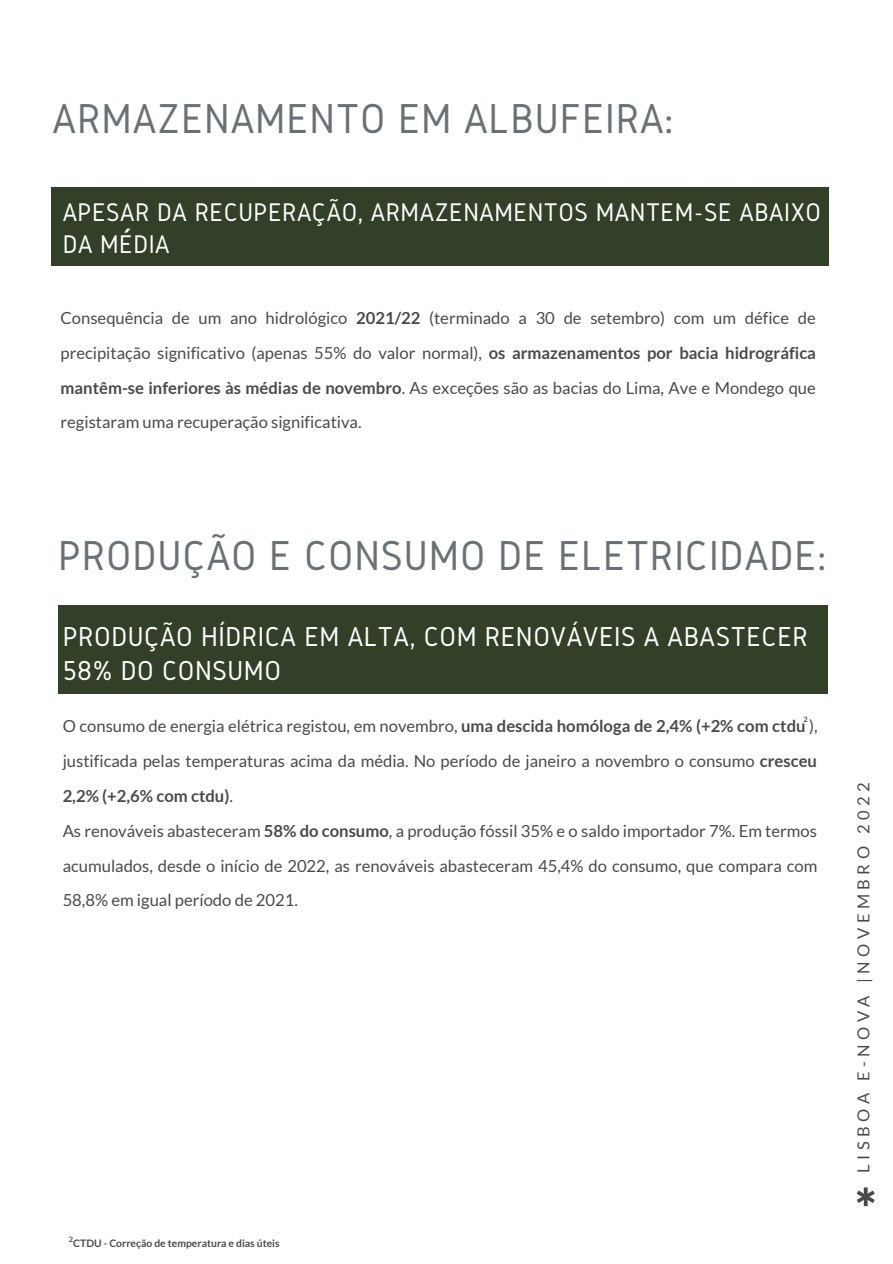
<style>
.page{position:relative;width:893px;height:1264px;background:#fff}
.page>*{position:absolute;margin:0;border:0;box-sizing:border-box;transform-origin:0 0}
.t1{font:900 52.95px "Lato Latin";color:#4a4a4a}
.t2{font:43.5px "Gidole";letter-spacing:.02em;color:#6a7176}
.t3{font:28.5px/33.8px "Gidole";letter-spacing:.02em;color:#fff}
.t4{font:26.55px/31.5px "Gidole";letter-spacing:.02em;color:#fff}
.t5{font:16.65px/34.8px "Lato";color:#4a4a4a}
.t6{font:16.5px "Lato";letter-spacing:.27em;color:#4a4a4a}
.t7{font:700 10.35px "Lato";color:#4a4a4a}
.t8{font:700 7.5px "Lato";color:#4a4a4a}
.s1{font-weight:700}
</style>
<div class="page">
<div style="left:58px;top:605px;width:769px;height:89px;background:#324028"></div>
<div style="left:52px;top:187px;width:776px;height:79px;background:#324028"></div>
<svg style="left:124px;top:228px;width:7px;height:5px"></svg>
<h2 class="t2" style="left:53px;top:94px;width:622px">ARMAZENAMENTO EM ALBUFEIRA:</h2>
<h3 class="t4" style="left:63px;top:196px;width:759px">APESAR DA RECUPERAÇÃO, ARMAZENAMENTOS MANTÉM-SE ABAIXO<br>DA MÉDIA</h3>
<p class="t5" style="left:61px;top:300px;width:756px;text-align:justify">Consequência de um ano hidrológico <span class="s1">2021/22</span> (terminado a 30 de setembro) com um défice de precipitação significativo (apenas 55% do valor normal), <span class="s1">os armazenamentos por bacia hidrográfica mantêm-se inferiores às médias de novembro</span>. As exceções são as bacias do Lima, Ave e Mondego que registaram uma recuperação significativa.</p>
<h2 class="t2" style="left:58px;top:531px;width:769px">PRODUÇÃO E CONSUMO DE ELETRICIDADE:</h2>
<h3 class="t3" style="left:63px;top:619px;width:746px">PRODUÇÃO HÍDRICA EM ALTA, COM RENOVÁVEIS A ABASTECER<br>58% DO CONSUMO</h3>
<p class="t8" style="left:803px;top:714px;width:6px">2</p>
<p class="t5" style="left:63px;top:708px;width:756px">O consumo de energia elétrica registou, em novembro, <span class="s1">uma descida homóloga de 2,4% (+2% com ctdu</span> ), justificada pelas temperaturas acima da média. No período de janeiro a novembro o consumo <span class="s1">cresceu 2,2% (+2,6% com ctdu)</span>.<br>As renováveis abasteceram <span class="s1">58% do consumo</span>, a produção fóssil 35% e o saldo importador 7%. Em termos acumulados, desde o início de 2022, as renováveis abasteceram 45,4% do consumo, que compara com 58,8% em igual período de 2021.</p>
<p class="t8" style="left:69px;top:1234px;width:6px">2</p>
<p class="t7" style="left:73px;top:1237px;width:208px">CTDU - Correção de temperatura e dias úteis</p>
<p class="t6" style="left:853px;top:1172px;width:392px;rotate:-90deg">LISBOA E-NOVA |NOVEMBRO 2022</p>
<h1 class="t1" style="left:854px;top:1185px;width:24px">*</h1>
</div>
